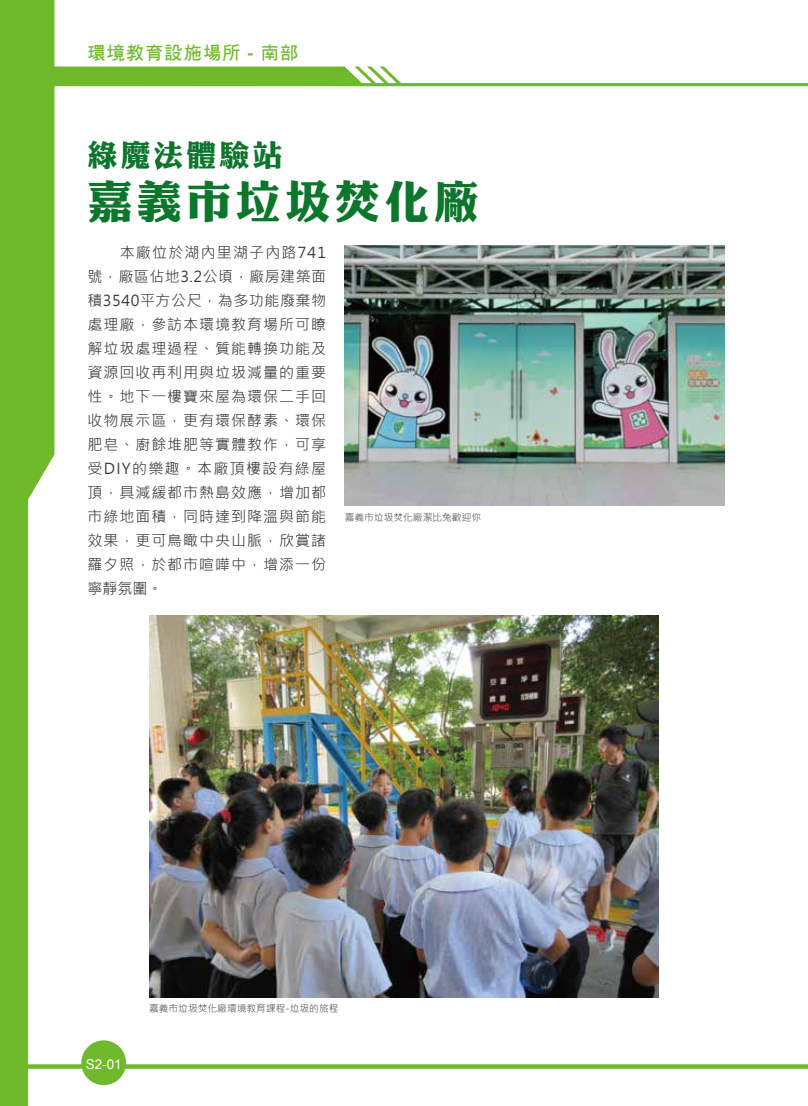
<style>
.page{position:relative;width:808px;height:1106px;background:#fff}
.page>*{position:absolute;margin:0;border:0;box-sizing:border-box;transform-origin:0 0}
.t1{font:45px "DF Li King Hei W8 WIN BF";letter-spacing:.1em;color:#0c762c}
.t2{font:30px "DF Li King Hei W8 WIN BF";letter-spacing:.1em;color:#0c762c}
.t3{font:18px "DF Hei Bd HKP BF";letter-spacing:.07em;color:#6fba2c}
.t4{font:15px/24px "Microsoft Jheng Hei";letter-spacing:.065em;color:#3e3a39;text-align:justify}
.t5{font:13.5px "Arial";color:#fff}
.t6{font:9.75px "Microsoft Jheng Hei";color:#595757}
</style>
<div class="page">
<svg style="left:28px;top:1064px;width:780px;height:4px;background:#78be3a"></svg>
<div style="left:0;top:0;width:28px;height:1106px;background:#6fba2c"></div>
<div style="left:81px;top:1040px;width:45px;height:45px;background:#6fba2c;border-radius:50%"></div>
<svg style="left:28px;top:0;width:780px;height:506px"></svg>
<img style="left:149px;top:615px;width:510px;height:382px">
<p class="t3" style="left:87px;top:44px;width:212px">環境教育設施場所 - 南部</p>
<h2 class="t2" style="left:87px;top:140px;width:196px">綠魔法體驗站</h2>
<h1 class="t1" style="left:87px;top:179px;width:393px">嘉義市垃圾焚化廠</h1>
<p class="t4" style="left:87px;top:241px;width:240px">　　本廠位於湖內里湖子內路741號，廠區佔地3.2公頃，廠房建築面積3540平方公尺，為多功能廢棄物處理廠，參訪本環境教育場所可瞭解垃圾處理過程、質能轉換功能及資源回收再利用與垃圾減量的重要性。地下一樓寶來屋為環保二手回收物展示區，更有環保酵素、環保肥皂、廚餘堆肥等實體教作，可享受DIY的樂趣。本廠頂樓設有綠屋頂，具減緩都市熱島效應，增加都市綠地面積，同時達到降溫與節能效果，更可鳥瞰中央山脈，欣賞諸羅夕照，於都市喧嘩中，增添一份寧靜氛圍。</p>
<p class="t6" style="left:345px;top:511px;width:138px">嘉義市垃圾焚化廠潔比兔歡迎你</p>
<p class="t5" style="left:86px;top:1055px;width:38px">S2-01</p>
<p class="t6" style="left:149px;top:1002px;width:191px">嘉義市垃圾焚化廠環境教育課程-垃圾的旅程</p>
</div>
